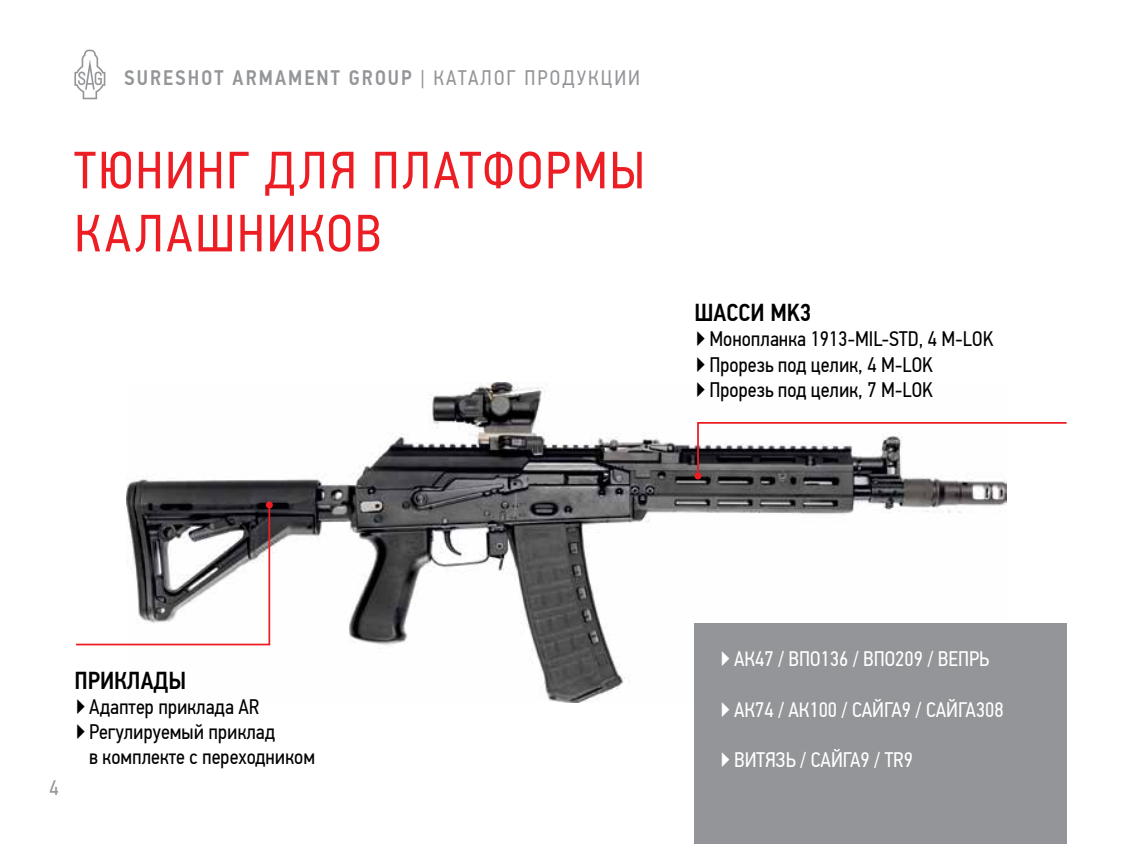
<style>
.page{position:relative;width:1141px;height:844px;background:#fff}
.page>*{position:absolute;margin:0;border:0;box-sizing:border-box;transform-origin:0 0}
.t1{font:52.5px/63px "PF Din Text Cond Pro";letter-spacing:.04em;color:#ed1d24}
.t2{font:500 24.5px "PF Din Text Cond Pro";color:#000}
.t3{font:21px/25.2px "PF Din Text Cond Pro";color:#000}
.t4{font:21px "PF Din Text Cond Pro";color:#fff}
.t5{font:500 21px "PF Din Text Cond Pro";letter-spacing:.1em;color:#939598}
.t6{font:21px "PF Din Text Cond Pro";color:#939598}
.s1{font-weight:400}
</style>
<div class="page">
<svg style="left:74px;top:50px;width:31px;height:49px"></svg>
<img style="left:126px;top:382px;width:881px;height:320px">
<div style="left:694px;top:623px;width:373px;height:220px;background:#939598"></div>
<svg style="left:696px;top:421px;width:371px;height:56px"></svg>
<div style="left:694px;top:472px;width:7px;height:7px;background:#ed1d24;border-radius:50%"></div>
<svg style="left:76px;top:503px;width:195px;height:143px"></svg>
<div style="left:266px;top:501px;width:7px;height:7px;background:#ed1d24;border-radius:50%"></div>
<p class="t5" style="left:124px;top:65px;width:518px">SURESHOT ARMAMENT GROUP <span class="s1">| КАТАЛОГ ПРОДУКЦИИ</span></p>
<h1 class="t1" style="left:74px;top:139px;width:572px">ТЮНИНГ ДЛЯ ПЛАТФОРМЫ<br>КАЛАШНИКОВ</h1>
<p class="t2" style="left:694px;top:298px;width:118px">ШАССИ MK3</p>
<p class="t3" style="left:694px;top:326px;width:301px">▶Монопланка 1913-MIL-STD, 4 M-LOK ▶Прорезь под целик, 4 M-LOK ▶Прорезь под целик, 7 M-LOK</p>
<p class="t6" style="left:50px;top:775px;width:11px">4</p>
<p class="t2" style="left:74px;top:665px;width:113px">ПРИКЛАДЫ</p>
<p class="t3" style="left:74px;top:693px;width:187px">▶Адаптер приклада AR</p>
<p class="t3" style="left:74px;top:719px;width:202px">▶Регулируемый приклад</p>
<p class="t3" style="left:89px;top:744px;width:227px">в комплекте с переходником</p>
<p class="t4" style="left:719px;top:646px;width:271px">▶АК47 / ВПО136 / ВПО209 / ВЕПРЬ</p>
<p class="t4" style="left:719px;top:696px;width:286px">▶АК74 / АК100 / САЙГА9 / САЙГА308</p>
<p class="t4" style="left:719px;top:747px;width:195px">▶ВИТЯЗЬ / САЙГА9 / ТR9</p>
</div>
